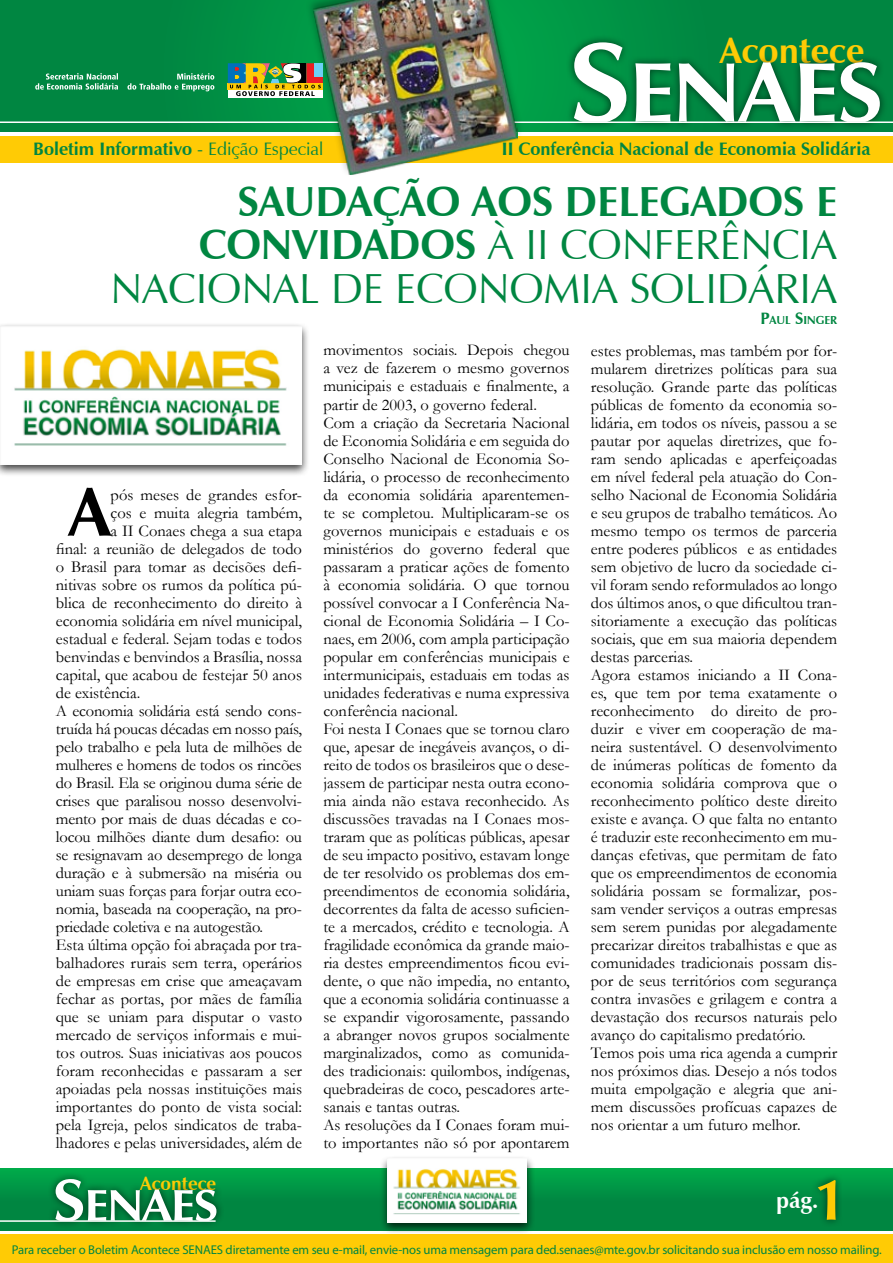
<style>
.page{position:relative;width:893px;height:1263px;background:#fff}
.page>*{position:absolute;margin:0;border:0;box-sizing:border-box;transform-origin:0 0}
.t1{font:700 69.15px "Zapf Humanist 601 BT";color:#000}
.t2{font:700 58.5px "Zapf Humanist 601 BT";color:#ffcb05}
.t3{font:42px/43.5px "Zapf Humanist 601 BT";color:#008641;text-align:right}
.t4{font:700 36px "Zapf Humanist 601 BT";color:#ffcb05}
.t5{font:700 22.5px "Zapf Humanist 601 BT";color:#fff}
.t6{font:700 18.9px "Zapf Humanist 601 BT";color:#ffcb05}
.t7{font:700 18px "Zapf Humanist 601 BT";color:#008641}
.t8{font:16.5px/18px "Garamond";color:#000}
.t9{font:12.75px "Myriad Pro";letter-spacing:-.01em;color:#008641}
.t10{font:700 11.55px "Zapf Humanist 601 BT";color:#008641}
.s1{font-weight:400}
.s2{font-weight:700}
.s3{font-size:16.5px}
</style>
<div class="page">
<div style="left:0;top:1169px;width:893px;height:62px;background:linear-gradient(to bottom,#00a248,#007e3f)"></div>
<div style="left:0;top:1234px;width:893px;height:29px;background:#ffcb05"></div>
<div style="left:47px;top:1171px;width:184px;height:64px;background:#000;opacity:.6"></div>
<svg style="left:55px;top:1179px;width:161px;height:41px"></svg>
<hr style="left:0;top:1220px;width:216px;height:2px;background:#fff">
<div style="left:809px;top:1171px;width:84px;height:92px;background:#000;opacity:.6"></div>
<svg style="left:0;top:0;width:893px;height:132px;background:#008b42"></svg>
<div style="left:0;top:136px;width:893px;height:27px;background:#ffcb05"></div>
<div style="left:566px;top:34px;width:327px;height:102px;background:#000;opacity:.6"></div>
<hr style="left:0;top:121px;width:893px;height:2px;background:#fff">
<div style="left:304px;top:0;width:227px;height:184px;background:#000;opacity:.35"></div>
<img style="left:313px;top:0;width:204px;height:174px">
<div style="left:380px;top:1155px;width:162px;height:86px;background:#000;opacity:.75"></div>
<img style="left:388px;top:1159px;width:138px;height:63px">
<img style="left:0;top:34px;width:893px;height:88px">
<div style="left:0;top:322px;width:316px;height:161px;background:#000;opacity:.75"></div>
<img style="left:0;top:326px;width:301px;height:139px">
<p class="t7" style="left:33px;top:137px;width:292px">Boletim Informativo <span class="s1">- Edição Especial</span></p>
<h3 class="t4" style="left:720px;top:28px;width:146px">Acontece</h3>
<p class="t7" style="left:502px;top:137px;width:370px">II Conferência Nacional de Economia Solidária</p>
<h3 class="t3" style="left:111px;top:179px;width:728px"><span class="s2">SAUDAÇÃO AOS DELEGADOS E<br>CONVIDADOS</span> À II CONFERÊNCIA<br>NACIONAL DE ECONOMIA SOLIDÁRIA</h3>
<p class="t10" style="left:760px;top:313px;width:78px"><span class="s3">P</span>AUL <span class="s3">S</span>INGER</p>
<p class="t8" style="left:323px;top:341px;width:248px">movimentos sociais. Depois chegou a vez de fazerem o mesmo governos municipais e estaduais e finalmente, a partir de 2003, o governo federal.<br>Com a criação da Secretaria Nacional de Economia Solidária e em seguida do Conselho Nacional de Economia So&shy;lidária, o processo de reconhecimento da economia solidária aparentemen&shy;te se completou. Multiplicaram-se os governos municipais e estaduais e os ministérios do governo federal que passaram a praticar ações de fomento à economia solidária. O que tornou possível convocar a I Conferência Na&shy;cional de Economia Solidária – I Co&shy;naes, em 2006, com ampla participação popular em conferências municipais e intermunicipais, estaduais em todas as unidades federativas e numa expressiva conferência nacional.<br>Foi nesta I Conaes que se tornou claro que, apesar de inegáveis avanços, o di&shy;reito de todos os brasileiros que o dese&shy;jassem de participar nesta outra econo&shy;mia ainda não estava reconhecido. As discussões travadas na I Conaes mos&shy;traram que as políticas públicas, apesar de seu impacto positivo, estavam longe de ter resolvido os problemas dos em&shy;preendimentos de economia solidária, decorrentes da falta de acesso suficien&shy;te a mercados, crédito e tecnologia. A fragilidade econômica da grande maio&shy;ria destes empreendimentos ficou evi&shy;dente, o que não impedia, no entanto, que a economia solidária continuasse a se expandir vigorosamente, passando a abranger novos grupos socialmente marginalizados, como as comunida&shy;des tradicionais: quilombos, indígenas, quebradeiras de coco, pescadores arte&shy;sanais e tantas outras.<br>As resoluções da I Conaes foram mui&shy;to importantes não só por apontarem</p>
<p class="t8" style="left:591px;top:341px;width:248px">estes problemas, mas também por for&shy;mularem diretrizes políticas para sua resolução. Grande parte das políticas públicas de fomento da economia so&shy;lidária, em todos os níveis, passou a se pautar por aquelas diretrizes, que fo&shy;ram sendo aplicadas e aperfeiçoadas em nível federal pela atuação do Con&shy;selho Nacional de Economia Solidária e seu grupos de trabalho temáticos. Ao mesmo tempo os termos de parceria entre poderes públicos e as entidades sem objetivo de lucro da sociedade ci&shy;vil foram sendo reformulados ao longo dos últimos anos, o que dificultou tran&shy;sitoriamente a execução das políticas sociais, que em sua maioria dependem destas parcerias.<br>Agora estamos iniciando a II Cona&shy;es, que tem por tema exatamente o reconhecimento do direito de pro&shy;duzir e viver em cooperação de ma&shy;neira sustentável. O desenvolvimento de inúmeras políticas de fomento da economia solidária comprova que o reconhecimento político deste direito existe e avança. O que falta no entanto é traduzir este reconhecimento em mu&shy;danças efetivas, que permitam de fato que os empreendimentos de economia solidária possam se formalizar, pos&shy;sam vender serviços a outras empresas sem serem punidas por alegadamente precarizar direitos trabalhistas e que as comunidades tradicionais possam dis&shy;por de seus territórios com segurança contra invasões e grilagem e contra a devastação dos recursos naturais pelo avanço do capitalismo predatório.<br>Temos pois uma rica agenda a cumprir nos próximos dias. Desejo a nós todos muita empolgação e alegria que ani&shy;mem discussões profícuas capazes de nos orientar a um futuro melhor.</p>
<h1 class="t1" style="left:69px;top:469px;width:44px">A</h1>
<p class="t8" style="left:111px;top:485px;width:193px">pós meses de grandes esfor-</p>
<p class="t8" style="left:111px;top:503px;width:193px">ços e muita alegria também,</p>
<p class="t8" style="left:111px;top:521px;width:193px">a II Conaes chega a sua etapa</p>
<p class="t8" style="left:56px;top:539px;width:248px">final: a reunião de delegados de todo</p>
<p class="t8" style="left:56px;top:557px;width:248px">o Brasil para tomar as decisões defi-</p>
<p class="t8" style="left:56px;top:575px;width:248px">nitivas sobre os rumos da política pú-</p>
<p class="t8" style="left:56px;top:593px;width:248px">blica de reconhecimento do direito à</p>
<p class="t8" style="left:56px;top:611px;width:248px">economia solidária em nível municipal,</p>
<p class="t8" style="left:56px;top:629px;width:248px">estadual e federal. Sejam todas e todos</p>
<p class="t8" style="left:56px;top:647px;width:248px">benvindas e benvindos a Brasília, nossa</p>
<p class="t8" style="left:56px;top:665px;width:248px">capital, que acabou de festejar 50 anos</p>
<p class="t8" style="left:56px;top:683px;width:86px">de existência.</p>
<p class="t8" style="left:56px;top:701px;width:248px">A economia solidária está sendo cons-</p>
<p class="t8" style="left:56px;top:719px;width:248px">truída há poucas décadas em nosso país,</p>
<p class="t8" style="left:56px;top:737px;width:248px">pelo trabalho e pela luta de milhões de</p>
<p class="t8" style="left:56px;top:755px;width:248px">mulheres e homens de todos os rincões</p>
<p class="t8" style="left:56px;top:773px;width:248px">do Brasil. Ela se originou duma série de</p>
<p class="t8" style="left:56px;top:791px;width:248px">crises que paralisou nosso desenvolvi-</p>
<p class="t8" style="left:56px;top:809px;width:248px">mento por mais de duas décadas e co-</p>
<p class="t8" style="left:56px;top:827px;width:248px">locou milhões diante dum desafio: ou</p>
<p class="t8" style="left:56px;top:845px;width:248px">se resignavam ao desemprego de longa</p>
<p class="t8" style="left:56px;top:863px;width:248px">duração e à submersão na miséria ou</p>
<p class="t8" style="left:56px;top:881px;width:248px">uniam suas forças para forjar outra eco-</p>
<p class="t8" style="left:56px;top:899px;width:248px">nomia, baseada na cooperação, na pro-</p>
<p class="t8" style="left:56px;top:917px;width:209px">priedade coletiva e na autogestão.</p>
<p class="t8" style="left:56px;top:935px;width:248px">Esta última opção foi abraçada por tra-</p>
<p class="t8" style="left:56px;top:953px;width:248px">balhadores rurais sem terra, operários</p>
<p class="t8" style="left:56px;top:971px;width:248px">de empresas em crise que ameaçavam</p>
<p class="t8" style="left:56px;top:989px;width:248px">fechar as portas, por mães de família</p>
<p class="t8" style="left:56px;top:1007px;width:248px">que se uniam para disputar o vasto</p>
<p class="t8" style="left:56px;top:1025px;width:248px">mercado de serviços informais e mui-</p>
<p class="t8" style="left:56px;top:1043px;width:248px">tos outros. Suas iniciativas aos poucos</p>
<p class="t8" style="left:56px;top:1061px;width:248px">foram reconhecidas e passaram a ser</p>
<p class="t8" style="left:56px;top:1079px;width:248px">apoiadas pela nossas instituições mais</p>
<p class="t8" style="left:56px;top:1097px;width:248px">importantes do ponto de vista social:</p>
<p class="t8" style="left:56px;top:1115px;width:248px">pela Igreja, pelos sindicatos de traba-</p>
<p class="t8" style="left:56px;top:1133px;width:248px">lhadores e pelas universidades, além de</p>
<p class="t6" style="left:140px;top:1172px;width:78px">Acontece</p>
<h3 class="t5" style="left:776px;top:1187px;width:44px">pág.</h3>
<h2 class="t2" style="left:814px;top:1163px;width:34px">1</h2>
<p class="t9" style="left:12px;top:1242px;width:871px">Para receber o Boletim Acontece SENAES diretamente em seu e-mail, envie-nos uma mensagem para ded.senaes@mte.gov.br solicitando sua inclusão em nosso mailing.</p>
</div>
